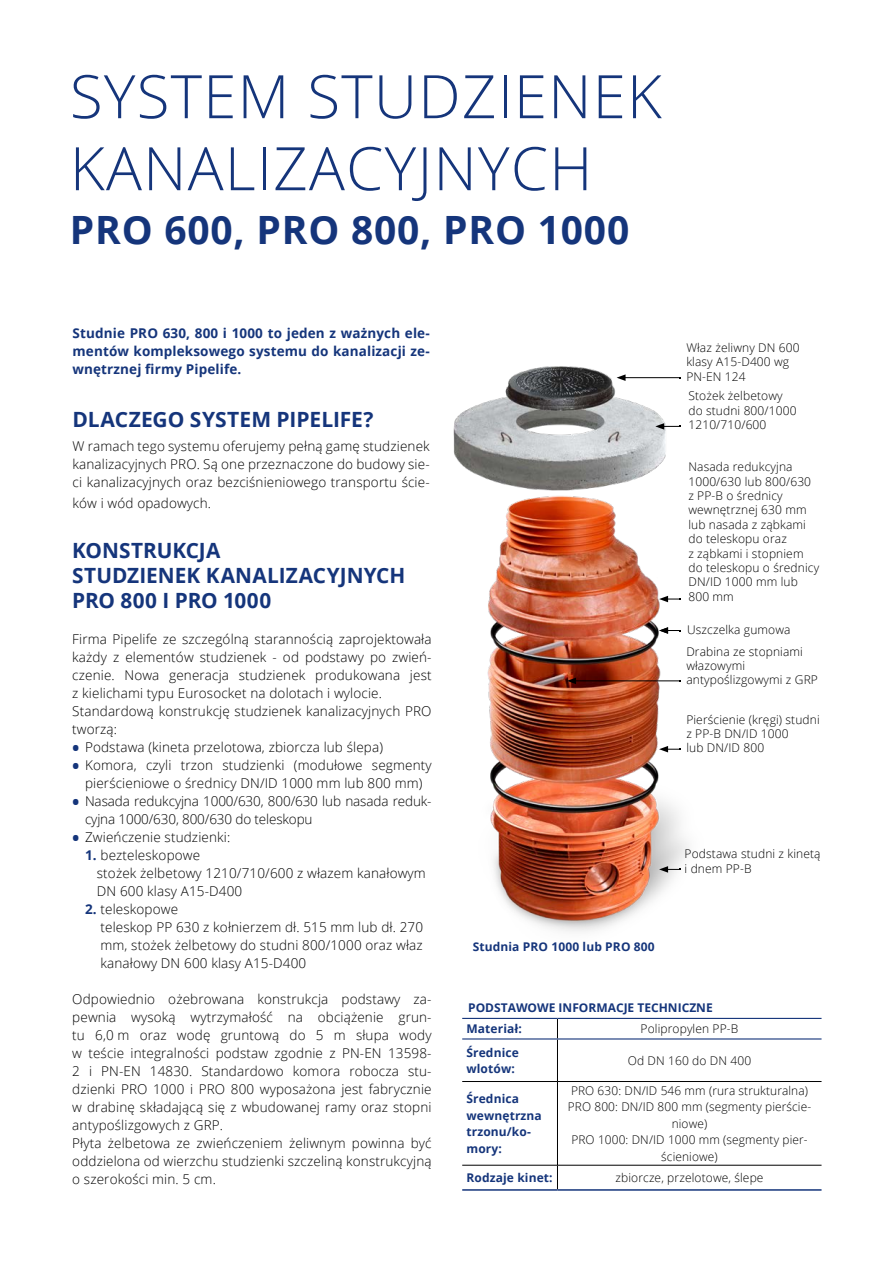
<style>
.page{position:relative;width:893px;height:1263px;background:#fff}
.page>*{position:absolute;margin:0;border:0;box-sizing:border-box;transform-origin:0 0}
.t1{font:300 60px/72px "Open Sans";letter-spacing:.02em;color:#15357b}
.t2{font:700 39px "Open Sans";letter-spacing:.02em;color:#15357b}
.t3{font:700 21px/25.2px "Open Sans";color:#15357b}
.t4{font:300 13.5px/18px "Open Sans";letter-spacing:.01em;color:#000}
.t5{font:700 13.5px/18px "Open Sans";letter-spacing:.01em;color:#15357b;text-align:justify}
.t6{font:300 13.5px/18px "Open Sans";letter-spacing:-.01em;color:#000}
.t7{font:300 12px/14.4px "Open Sans";letter-spacing:.01em;color:#000}
.t8{font:700 12px/16.5px "Open Sans";letter-spacing:.01em;color:#15357b}
.s1{font-weight:700;font-size:19.5px;color:#15357b}
.s2{font-weight:700;color:#15357b}
</style>
<div class="page">
<hr style="left:462px;top:1189px;width:95px;height:2px;background:#15357b">
<hr style="left:557px;top:1189px;width:264px;height:2px;background:#15357b">
<svg style="left:557px;top:1019px;width:1px;height:19px"></svg>
<hr style="left:557px;top:1039px;width:1px;height:42px;background:#000">
<hr style="left:462px;top:1081px;width:95px;height:1px;background:#000">
<hr style="left:557px;top:1082px;width:1px;height:83px;background:#000">
<hr style="left:557px;top:1081px;width:264px;height:1px;background:#000">
<hr style="left:462px;top:1165px;width:95px;height:1px;background:#000">
<svg style="left:557px;top:1166px;width:1px;height:23px"></svg>
<hr style="left:557px;top:1165px;width:264px;height:1px;background:#000">
<hr style="left:462px;top:1018px;width:95px;height:1px;background:#15357b">
<hr style="left:557px;top:1018px;width:264px;height:1px;background:#15357b">
<hr style="left:462px;top:1038px;width:95px;height:1px;background:#15357b">
<hr style="left:557px;top:1038px;width:264px;height:1px;background:#15357b">
<img style="left:453px;top:366px;width:236px;height:566px">
<hr style="left:623px;top:377px;width:57px;height:1px;background:#000">
<svg style="left:617px;top:374px;width:9px;height:7px"></svg>
<svg style="left:659px;top:596px;width:21px;height:6px"></svg>
<svg style="left:655px;top:423px;width:25px;height:7px"></svg>
<hr style="left:574px;top:681px;width:106px;height:1px;background:#000">
<svg style="left:567px;top:678px;width:9px;height:6px"></svg>
<svg style="left:659px;top:746px;width:21px;height:6px"></svg>
<svg style="left:659px;top:627px;width:21px;height:7px"></svg>
<svg style="left:659px;top:866px;width:21px;height:7px"></svg>
<h1 class="t1" style="left:70px;top:59px;width:593px">SYSTEM STUDZIENEK<br>KANALIZACYJNYCH</h1>
<h2 class="t2" style="left:70px;top:203px;width:561px">PRO 600, PRO 800, PRO 1000</h2>
<p class="t5" style="left:72px;top:323px;width:359px">Studnie PRO 630, 800 i 1000 to jeden z ważnych ele&shy;mentów kompleksowego systemu do kanalizacji ze&shy;wnętrznej firmy Pipelife.</p>
<h3 class="t3" style="left:72px;top:407px;width:303px">DLACZEGO SYSTEM PIPELIFE?</h3>
<p class="t4" style="left:72px;top:437px;width:359px;text-align:justify">W ramach tego systemu oferujemy pełną gamę studzienek kanalizacyjnych PRO. Są one przeznaczone do budowy sie&shy;ci kanalizacyjnych oraz bezciśnieniowego transportu ście-</p>
<p class="t4" style="left:72px;top:494px;width:140px">ków i wód opadowych.</p>
<h3 class="t3" style="left:72px;top:537px;width:335px">KONSTRUKCJA<br>STUDZIENEK KANALIZACYJNYCH<br>PRO 800 I PRO 1000</h3>
<p class="t4" style="left:72px;top:630px;width:361px">Firma Pipelife ze szczególną starannością zaprojektowała każdy z elementów studzienek - od podstawy po zwień&shy;czenie. Nowa generacja studzienek produkowana jest z kielichami typu Eurosocket na dolotach i wylocie.<br>Standardową konstrukcję studzienek kanalizacyjnych PRO tworzą:</p>
<p class="t4" style="left:72px;top:738px;width:312px"><span class="s1">•</span> Podstawa (kineta przelotowa, zbiorcza lub ślepa)</p>
<p class="t4" style="left:72px;top:756px;width:361px;text-align:center"><span class="s1">•</span> Komora, czyli trzon studzienki (modułowe segmenty pierścieniowe o średnicy DN/ID 1000 mm lub 800 mm)</p>
<p class="t6" style="left:85px;top:792px;width:348px;text-indent:-13px"><span class="s1">•</span> Nasada redukcyjna 1000/630, 800/630 lub nasada reduk&shy;cyjna 1000/630, 800/630 do teleskopu</p>
<p class="t4" style="left:72px;top:828px;width:159px"><span class="s1">•</span> Zwieńczenie studzienki:</p>
<p class="t4" style="left:97px;top:846px;width:330px;text-indent:-12px"><span class="s2">1.</span> bezteleskopowe<br>stożek żelbetowy 1210/710/600 z włazem kanałowym<br>DN 600 klasy A15-D400</p>
<p class="t4" style="left:101px;top:900px;width:324px;text-indent:-15px"><span class="s2">2.</span> teleskopowe<br>teleskop PP 630 z kołnierzem dł. 515 mm lub dł. 270 mm, stożek żelbetowy do studni 800/1000 oraz właz kanałowy DN 600 klasy A15-D400</p>
<p class="t4" style="left:72px;top:990px;width:361px">Odpowiednio ożebrowana konstrukcja podstawy za&shy;pewnia wysoką wytrzymałość na obciążenie grun&shy;tu 6,0 m oraz wodę gruntową do 5 m słupa wody w teście integralności podstaw zgodnie z PN-EN 13598- 2 i PN-EN 14830. Standardowo komora robocza stu&shy;dzienki PRO 1000 i PRO 800 wyposażona jest fabrycznie w drabinę składającą się z wbudowanej ramy oraz stopni antypoślizgowych z GRP.<br>Płyta żelbetowa ze zwieńczeniem żeliwnym powinna być oddzielona od wierzchu studzienki szczeliną konstrukcyjną o szerokości min. 5 cm.</p>
<p class="t7" style="left:686px;top:340px;width:115px">Właz żeliwny DN 600 klasy A15-D400 wg<br>PN-EN 124</p>
<p class="t7" style="left:688px;top:388px;width:110px">Stożek żelbetowy do studni 800/1000<br>1210/710/600</p>
<p class="t7" style="left:688px;top:459px;width:132px">Nasada redukcyjna<br>1000/630 lub 800/630 z PP-B o średnicy wewnętrznej 630 mm lub nasada z ząbkami do teleskopu oraz<br>z ząbkami i stopniem do teleskopu o średnicy<br>DN/ID 1000 mm lub<br>800 mm</p>
<p class="t7" style="left:687px;top:622px;width:105px">Uszczelka gumowa</p>
<p class="t7" style="left:686px;top:644px;width:133px">Drabina ze stopniami włazowymi antypoślizgowymi z GRP</p>
<p class="t7" style="left:686px;top:712px;width:135px">Pierścienie (kręgi) studni z PP-B DN/ID 1000<br>lub DN/ID 800</p>
<p class="t8" style="left:473px;top:938px;width:184px">Studnia PRO 1000 lub PRO 800</p>
<p class="t7" style="left:685px;top:846px;width:138px">Podstawa studni z kinetą i dnem PP-B</p>
<p class="t8" style="left:466px;top:997px;width:248px;line-height:20.9px">PODSTAWOWE INFORMACJE TECHNICZNE<br>Materiał:</p>
<p class="t7" style="left:641px;top:1021px;width:99px">Polipropylen PP-B</p>
<p class="t8" style="left:466px;top:1044px;width:54px">Średnice wlotów:</p>
<p class="t7" style="left:628px;top:1053px;width:125px">Od DN 160 do DN 400</p>
<p class="t8" style="left:466px;top:1090px;width:77px">Średnica wewnętrzna trzonu/ko&shy;mory:</p>
<p class="t7" style="left:568px;top:1082px;width:245px;line-height:16.5px;text-align:center">PRO 630: DN/ID 546 mm (rura strukturalna)<br>PRO 800: DN/ID 800 mm (segmenty pierście&shy;niowe)<br>PRO 1000: DN/ID 1000 mm (segmenty pier&shy;ścieniowe)</p>
<p class="t8" style="left:466px;top:1169px;width:88px">Rodzaje kinet:</p>
<p class="t7" style="left:615px;top:1170px;width:150px">zbiorcze, przelotowe, ślepe</p>
</div>
